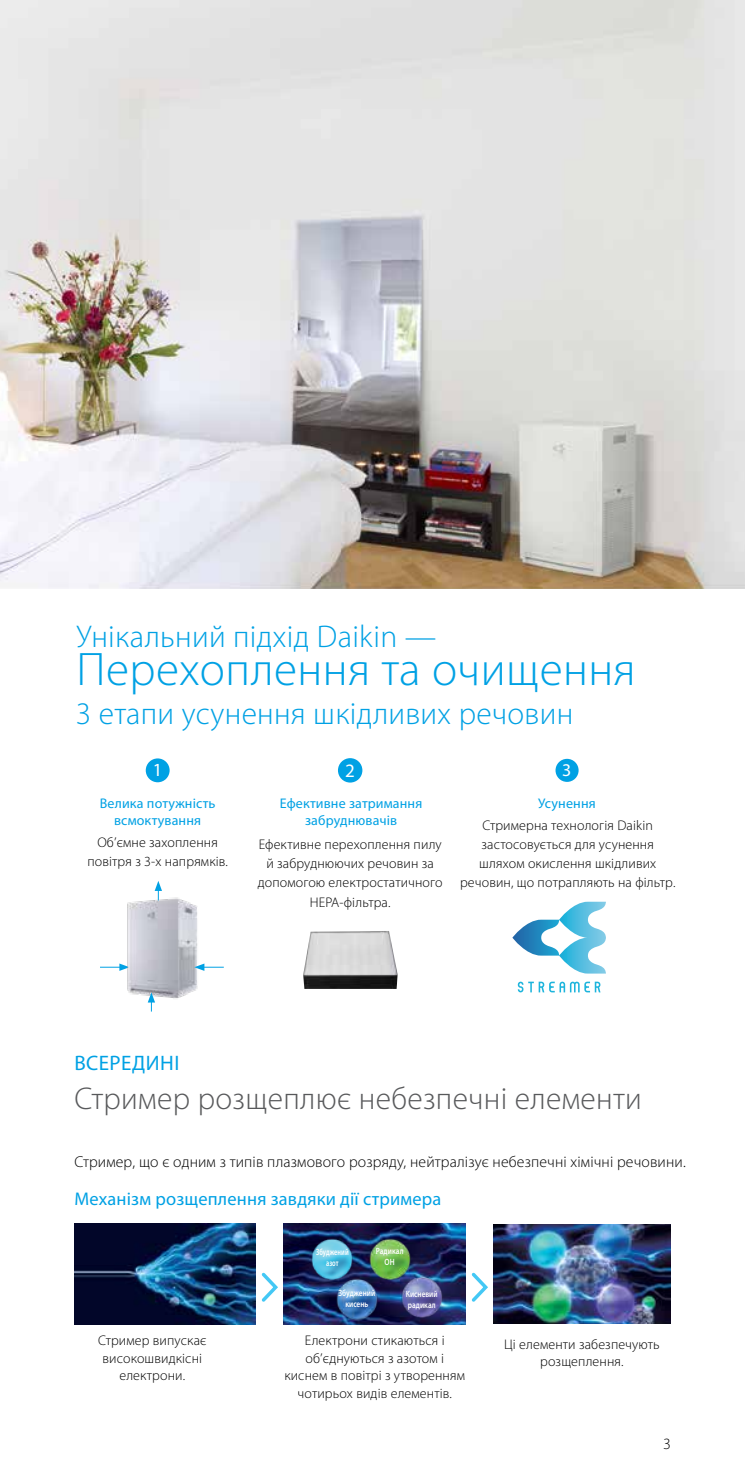
<style>
.page{position:relative;width:745px;height:1474px;background:#fff}
.page>*{position:absolute;margin:0;border:0;box-sizing:border-box;transform-origin:0 0}
.t1{font:300 47.25px "Myriad Pro";letter-spacing:.01em;color:#00a1e4}
.t2{font:300 31.5px "Myriad Pro";letter-spacing:.01em;color:#00a1e4}
.t3{font:300 31.5px "Myriad Pro";letter-spacing:.01em;color:#58595b}
.t4{font:21px "Myriad Pro";letter-spacing:.02em;color:#00a1e4}
.t5{font:19.07px "Myriad Pro";color:#fff}
.t6{font:18.55px "Myriad Pro";color:#fff}
.t7{font:18.38px "Myriad Pro";letter-spacing:.01em;color:#00a1e4}
.t8{font:17.85px "Myriad Pro";color:#fff}
.t9{font:300 15.75px "Myriad Pro";letter-spacing:.01em;color:#000}
.t10{font:300 14px/19.2px "Myriad Pro";letter-spacing:.01em;color:#000;text-align:center}
.t11{font:14px/16.8px "Myriad Pro";letter-spacing:.01em;color:#00a1e4;text-align:center}
.t12{font:600 9.1px/10.8px "Myriad Pro";color:#fff;text-align:center;scale:.8 1}
.t13{font:600 9.1px/10.8px "Myriad Pro";color:#fff;text-align:center;scale:.7 1}
</style>
<div class="page">
<img style="left:0;top:0;width:744px;height:589px">
<img style="left:74px;top:1223px;width:182px;height:101px">
<img style="left:493px;top:1224px;width:177px;height:99px">
<img style="left:284px;top:1223px;width:181px;height:101px">
<img style="left:399px;top:1274px;width:45px;height:45px">
<img style="left:334px;top:1276px;width:45px;height:45px">
<img style="left:367px;top:1236px;width:45px;height:45px">
<img style="left:309px;top:1236px;width:45px;height:45px">
<svg style="left:261px;top:1272px;width:17px;height:30px"></svg>
<svg style="left:471px;top:1272px;width:17px;height:30px"></svg>
<img style="left:303px;top:931px;width:94px;height:57px">
<svg style="left:512px;top:901px;width:93px;height:72px"></svg>
<svg style="left:517px;top:981px;width:83px;height:11px"></svg>
<div style="left:146px;top:758px;width:23px;height:24px;background:#00a1e4;border-radius:50%"></div>
<div style="left:338px;top:758px;width:24px;height:24px;background:#00a1e4;border-radius:50%"></div>
<div style="left:555px;top:758px;width:23px;height:24px;background:#00a1e4;border-radius:50%"></div>
<svg style="left:154px;top:881px;width:8px;height:10px"></svg>
<svg style="left:100px;top:966px;width:19px;height:2px"></svg>
<img style="left:119px;top:891px;width:84px;height:112px">
<svg style="left:194px;top:963px;width:30px;height:7px"></svg>
<svg style="left:148px;top:992px;width:7px;height:19px"></svg>
<h2 class="t2" style="left:76px;top:619px;width:361px">Унікальний підхід Daikin —</h2>
<h1 class="t1" style="left:76px;top:643px;width:560px">Перехоплення та очищення</h1>
<h2 class="t2" style="left:76px;top:696px;width:498px">3 етапи усунення шкідливих речовин</h2>
<h3 class="t6" style="left:153px;top:758px;width:11px">1</h3>
<h3 class="t5" style="left:345px;top:758px;width:11px">2</h3>
<p class="t8" style="left:562px;top:759px;width:11px">3</p>
<p class="t11" style="left:100px;top:794px;width:117px">Велика потужність всмоктування</p>
<p class="t11" style="left:279px;top:794px;width:144px">Ефективне затримання забруднювачів</p>
<p class="t11" style="left:538px;top:794px;width:59px">Усунення</p>
<p class="t10" style="left:87px;top:833px;width:142px">Об’ємне захоплення повітря з 3-х напрямків.</p>
<p class="t10" style="left:257px;top:834px;width:186px">Ефективне перехоплення пилу й забруднюючих речовин за допомогою електростатичного<br>HEPA-фільтра.</p>
<p class="t10" style="left:459px;top:815px;width:217px">Стримерна технологія Daikin застосовується для усунення шляхом окислення шкідливих речовин, що потрапляють на фільтр.</p>
<h3 class="t4" style="left:74px;top:1050px;width:106px">ВСЕРЕДИНІ</h3>
<h2 class="t3" style="left:74px;top:1081px;width:568px">Стример розщеплює небезпечні елементи</h2>
<p class="t9" style="left:74px;top:1152px;width:612px">Стример, що є одним з типів плазмового розряду, нейтралізує небезпечні хімічні речовини.</p>
<h3 class="t7" style="left:74px;top:1187px;width:368px">Механізм розщеплення завдяки дії стримера</h3>
<p class="t13" style="left:316px;top:1245px;width:48px">Збуджений азот</p>
<p class="t12" style="left:338px;top:1287px;width:47px">Збуджений кисень</p>
<p class="t12" style="left:405px;top:1287px;width:41px;text-align:left">Кисневий радикал</p>
<p class="t12" style="left:375px;top:1245px;width:36px">Радикал<br>ОН</p>
<p class="t10" style="left:98px;top:1331px;width:110px;line-height:17.5px">Стример випускає високошвидкісні електрони.</p>
<p class="t10" style="left:284px;top:1331px;width:182px;line-height:17.5px">Електрони стикаються і об’єднуються з азотом і киснем в повітрі з утворенням чотирьох видів елементів.</p>
<p class="t10" style="left:503px;top:1335px;width:157px;line-height:17.5px">Ці елементи забезпечують розщеплення.</p>
<p class="t9" style="left:663px;top:1434px;width:8px">3</p>
</div>
